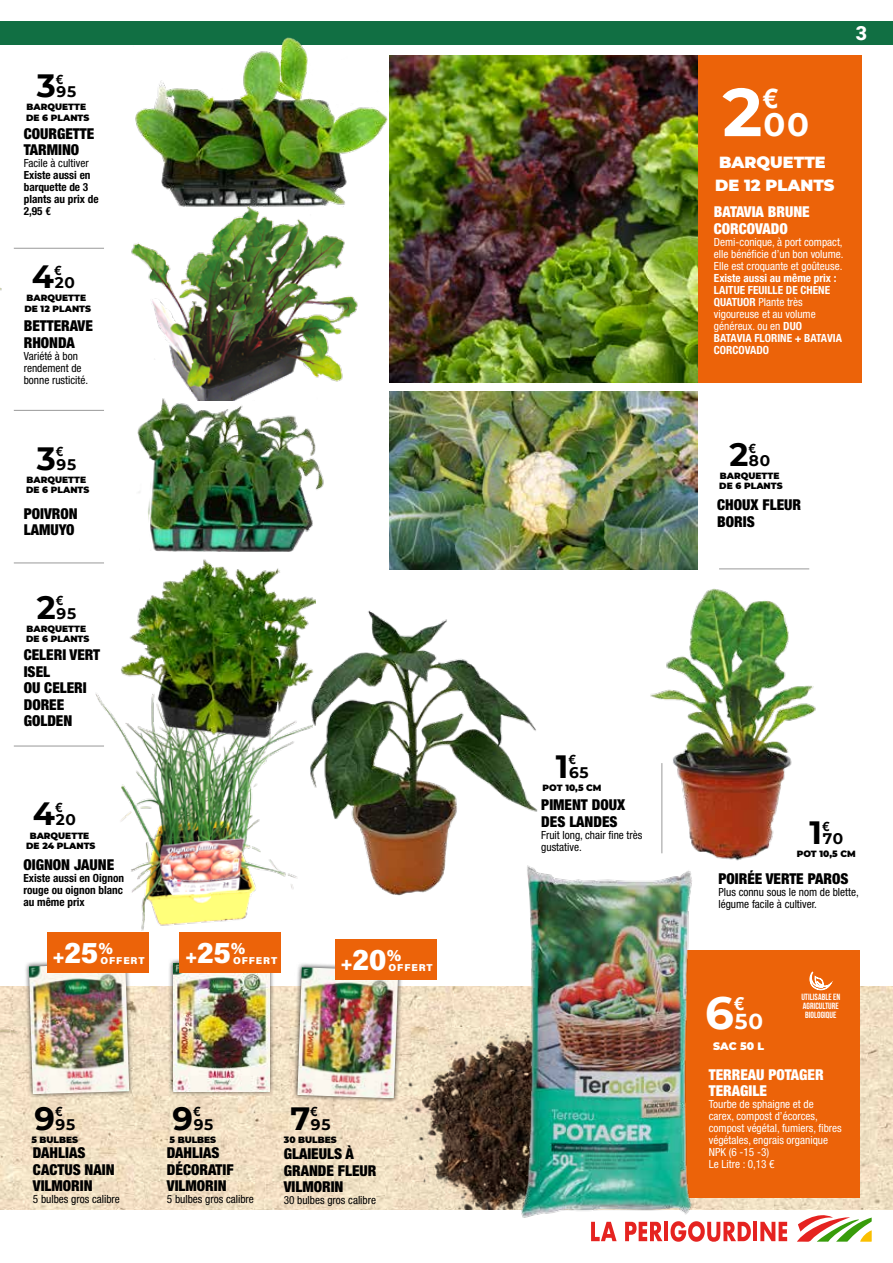
<style>
.page{position:relative;width:893px;height:1263px;background:#fff}
.page>*{position:absolute;margin:0;border:0;box-sizing:border-box;transform-origin:0 0}
.t1{font:700 67.65px "Montserrat";color:#fff}
.t2{font:700 45.15px "Montserrat";color:#fff}
.t3{font:700 32.25px "Montserrat";color:#000}
.t4{font:700 32.25px "Montserrat";color:#fff}
.t5{font:30px "Acumin Variable Concept";color:#fff}
.t6{font:700 27.15px "Helvetica Neue LT Std";color:#fff}
.t7{font:700 21.6px "Montserrat";color:#fff}
.t8{font:900 19.5px "Roboto";color:#fff}
.t9{font:700 18.15px "Helvetica Neue LT Std";color:#fff}
.t10{font:900 16.05px/22.5px "Montserrat";color:#fff}
.t11{font:700 15.3px "Montserrat";letter-spacing:.05em;color:#000}
.t12{font:900 condensed 15px/16.5px "Helvetica Neue LT Std";color:#000}
.t13{font:900 condensed 15px/16.5px "Helvetica Neue LT Std";color:#fff}
.t14{font:700 12.9px "Helvetica Neue LT Std";color:#000}
.t15{font:condensed 11.25px/12px "Helvetica Neue LT Std";color:#fff}
.t16{font:condensed 11.25px/12px "Helvetica Neue LT Std";color:#000}
.t17{font:700 condensed 11.25px/12px "Helvetica Neue LT Std";color:#fff}
.t18{font:700 condensed 11.25px/12px "Helvetica Neue LT Std";color:#000}
.t19{font:900 10.8px "Montserrat";color:#fff}
.t20{font:10.05px "Acumin Variable Concept";letter-spacing:.095em;color:#fff}
.t21{font:900 9px/10.5px "Montserrat";color:#000}
.t22{font:700 9px/9px "Bebas Neue";color:#fff}
.s1{font-weight:400}
.s2{font-size:20.1px}
</style>
<div class="page">
<img style="left:69px;top:693px;width:198px;height:238px">
<img style="left:45px;top:987px;width:848px;height:223px">
<img style="left:398px;top:1022px;width:118px;height:188px">
<div style="left:828px;top:21px;width:65px;height:24px;background:#116f43"></div>
<div style="left:0;top:21px;width:831px;height:24px;background:#116f43"></div>
<div style="left:638px;top:950px;width:221px;height:247px;background:#ec6309"></div>
<div style="left:610px;top:55px;width:251px;height:328px;background:#ec6309"></div>
<img style="left:390px;top:391px;width:308px;height:178px">
<img style="left:390px;top:55px;width:308px;height:328px">
<svg style="left:810px;top:971px;width:22px;height:19px"></svg>
<img style="left:516px;top:870px;width:193px;height:348px">
<div style="left:292px;top:962px;width:111px;height:141px;background:#000;opacity:.75"></div>
<img style="left:297px;top:967px;width:101px;height:131px">
<div style="left:168px;top:958px;width:107px;height:138px;background:#000;opacity:.75"></div>
<img style="left:173px;top:963px;width:97px;height:128px">
<div style="left:24px;top:958px;width:110px;height:141px;background:#000;opacity:.75"></div>
<img style="left:45px;top:963px;width:84px;height:131px">
<div style="left:47px;top:933px;width:101px;height:40px;background:#ec6309"></div>
<div style="left:179px;top:933px;width:102px;height:40px;background:#ec6309"></div>
<div style="left:335px;top:939px;width:101px;height:40px;background:#ec6309"></div>
<img style="left:650px;top:588px;width:166px;height:273px">
<img style="left:42px;top:958px;width:3px;height:252px">
<img style="left:0;top:958px;width:42px;height:252px">
<img style="left:267px;top:610px;width:281px;height:297px">
<hr style="left:14px;top:248px;width:90px;height:1px;background:#999">
<hr style="left:661px;top:763px;width:1px;height:90px;background:#999">
<hr style="left:14px;top:410px;width:90px;height:1px;background:#999">
<hr style="left:14px;top:562px;width:90px;height:1px;background:#999">
<hr style="left:719px;top:568px;width:90px;height:1px;background:#999">
<hr style="left:14px;top:746px;width:90px;height:1px;background:#999">
<svg style="left:591px;top:1222px;width:26px;height:19px"></svg>
<svg style="left:625px;top:1222px;width:37px;height:19px"></svg>
<hr style="left:664px;top:1222px;width:4px;height:19px;background:#e52320">
<svg style="left:670px;top:1221px;width:81px;height:21px"></svg>
<hr style="left:753px;top:1222px;width:4px;height:19px;background:#e52320">
<svg style="left:760px;top:1222px;width:27px;height:19px"></svg>
<svg style="left:797px;top:1215px;width:75px;height:27px"></svg>
<img style="left:135px;top:37px;width:255px;height:174px">
<img style="left:131px;top:207px;width:245px;height:162px">
<img style="left:137px;top:369px;width:206px;height:183px">
<img style="left:119px;top:559px;width:197px;height:194px">
<h3 class="t3" style="left:37px;top:62px;width:21px">3</h3>
<p class="t14" style="left:56px;top:71px;width:9px">€</p>
<p class="t11" style="left:57px;top:81px;width:21px">95</p>
<p class="t21" style="left:26px;top:101px;width:65px">BARQUETTE<br>DE 6 PLANTS</p>
<p class="t12" style="left:24px;top:125px;width:72px">COURGETTE<br>TARMINO</p>
<p class="t16" style="left:24px;top:157px;width:66px">Facile à cultiver</p>
<p class="t18" style="left:24px;top:169px;width:76px">Existe aussi en barquette de 3 plants au prix de<br>2,95 €</p>
<h3 class="t3" style="left:32px;top:254px;width:24px">4</h3>
<p class="t14" style="left:54px;top:262px;width:9px">€</p>
<p class="t11" style="left:55px;top:272px;width:22px">20</p>
<p class="t21" style="left:24px;top:292px;width:68px">BARQUETTE<br>DE 12 PLANTS</p>
<p class="t12" style="left:24px;top:318px;width:71px">BETTERAVE<br>RHONDA</p>
<p class="t16" style="left:24px;top:350px;width:66px">Variété à bon rendement de bonne rusticité.</p>
<h3 class="t3" style="left:37px;top:435px;width:21px">3</h3>
<p class="t14" style="left:56px;top:444px;width:9px">€</p>
<p class="t11" style="left:57px;top:453px;width:21px">95</p>
<p class="t21" style="left:26px;top:474px;width:65px">BARQUETTE<br>DE 6 PLANTS</p>
<p class="t12" style="left:24px;top:505px;width:55px">POIVRON<br>LAMUYO</p>
<h3 class="t3" style="left:37px;top:584px;width:20px">2</h3>
<p class="t14" style="left:56px;top:593px;width:9px">€</p>
<p class="t11" style="left:57px;top:602px;width:21px">95</p>
<p class="t21" style="left:26px;top:623px;width:65px">BARQUETTE<br>DE 6 PLANTS</p>
<p class="t12" style="left:24px;top:646px;width:78px">CELERI VERT<br>ISEL<br>OU CELERI<br>DOREE<br>GOLDEN</p>
<h3 class="t3" style="left:556px;top:743px;width:14px">1</h3>
<p class="t14" style="left:568px;top:752px;width:9px">€</p>
<p class="t11" style="left:569px;top:761px;width:21px">65</p>
<p class="t21" style="left:543px;top:781px;width:60px">POT 10,5 CM</p>
<h3 class="t8" style="left:856px;top:20px;width:13px">3</h3>
<h1 class="t1" style="left:722px;top:63px;width:41px">2</h1>
<h3 class="t6" style="left:762px;top:82px;width:17px">€</h3>
<h3 class="t4" style="left:764px;top:101px;width:47px">00</h3>
<p class="t10" style="left:715px;top:150px;width:121px">BARQUETTE<br>DE 12 PLANTS</p>
<p class="t13" style="left:714px;top:204px;width:97px">BATAVIA BRUNE<br>CORCOVADO</p>
<p class="t15" style="left:714px;top:236px;width:131px;text-align:justify">Demi-conique, à port compact, elle bénéficie d’un bon volume.<br>Elle est croquante et goûteuse.</p>
<p class="t17" style="left:714px;top:272px;width:130px">Existe aussi au même prix :<br>LAITUE FEUILLE DE CHENE<br>QUATUOR <span class="s1">Plante très vigoureuse et au volume généreux. ou en</span> DUO<br>BATAVIA FLORINE + BATAVIA<br>CORCOVADO</p>
<h3 class="t3" style="left:729px;top:431px;width:20px">2</h3>
<p class="t14" style="left:748px;top:440px;width:9px">€</p>
<p class="t11" style="left:749px;top:449px;width:23px">80</p>
<p class="t21" style="left:719px;top:470px;width:65px">BARQUETTE<br>DE 6 PLANTS</p>
<p class="t12" style="left:717px;top:496px;width:85px">CHOUX FLEUR<br>BORIS</p>
<p class="t12" style="left:541px;top:796px;width:85px">PIMENT DOUX<br>DES LANDES</p>
<p class="t16" style="left:541px;top:828px;width:103px">Fruit long, chair fine très gustative.</p>
<h3 class="t3" style="left:33px;top:791px;width:24px">4</h3>
<p class="t14" style="left:55px;top:799px;width:9px">€</p>
<p class="t11" style="left:56px;top:809px;width:22px">20</p>
<p class="t21" style="left:26px;top:829px;width:71px;text-align:center">BARQUETTE<br>DE 24 PLANTS</p>
<h3 class="t3" style="left:810px;top:809px;width:14px">1</h3>
<p class="t14" style="left:822px;top:818px;width:9px">€</p>
<p class="t11" style="left:823px;top:827px;width:22px">70</p>
<p class="t21" style="left:797px;top:848px;width:60px">POT 10,5 CM</p>
<p class="t12" style="left:23px;top:856px;width:92px">OIGNON JAUNE</p>
<p class="t18" style="left:23px;top:872px;width:102px;text-align:justify">Existe aussi en Oignon rouge ou oignon blanc au même prix</p>
<p class="t12" style="left:718px;top:870px;width:132px">POIRÉE VERTE PAROS</p>
<p class="t16" style="left:718px;top:885px;width:142px">Plus connu sous le nom de blette, légume facile à cultiver.</p>
<h3 class="t5" style="left:53px;top:932px;width:62px"><span class="s2">+</span>25<sup>%</sup></h3>
<p class="t20" style="left:101px;top:954px;width:46px">OFFERT</p>
<h3 class="t5" style="left:186px;top:932px;width:62px"><span class="s2">+</span>25<sup>%</sup></h3>
<p class="t20" style="left:233px;top:954px;width:46px">OFFERT</p>
<h3 class="t5" style="left:341px;top:939px;width:62px"><span class="s2">+</span>20<sup>%</sup></h3>
<p class="t20" style="left:389px;top:960px;width:46px">OFFERT</p>
<h2 class="t2" style="left:705px;top:980px;width:30px">6</h2>
<p class="t9" style="left:734px;top:992px;width:12px">€</p>
<h3 class="t7" style="left:735px;top:1005px;width:30px">50</h3>
<p class="t19" style="left:713px;top:1038px;width:52px">SAC 50 L</p>
<p class="t22" style="left:801px;top:992px;width:40px">UTILISABLE EN<br>AGRICULTURE<br>BIOLOGIQUE</p>
<h3 class="t3" style="left:35px;top:1095px;width:22px">9</h3>
<p class="t14" style="left:55px;top:1103px;width:9px">€</p>
<p class="t11" style="left:56px;top:1113px;width:21px">95</p>
<p class="t21" style="left:31px;top:1133px;width:48px">5 BULBES</p>
<h3 class="t3" style="left:173px;top:1095px;width:22px">9</h3>
<p class="t14" style="left:193px;top:1103px;width:9px">€</p>
<p class="t11" style="left:194px;top:1113px;width:21px">95</p>
<p class="t21" style="left:169px;top:1133px;width:48px">5 BULBES</p>
<h3 class="t3" style="left:290px;top:1095px;width:21px">7</h3>
<p class="t14" style="left:310px;top:1103px;width:9px">€</p>
<p class="t11" style="left:311px;top:1113px;width:21px">95</p>
<p class="t21" style="left:284px;top:1133px;width:54px">30 BULBES</p>
<p class="t12" style="left:33px;top:1144px;width:83px">DAHLIAS<br>CACTUS NAIN<br>VILMORIN</p>
<p class="t16" style="left:33px;top:1193px;width:89px">5 bulbes gros calibre</p>
<p class="t12" style="left:167px;top:1144px;width:68px">DAHLIAS<br>DÉCORATIF<br>VILMORIN</p>
<p class="t16" style="left:167px;top:1193px;width:89px">5 bulbes gros calibre</p>
<p class="t12" style="left:284px;top:1146px;width:94px">GLAIEULS À<br>GRANDE FLEUR<br>VILMORIN</p>
<p class="t16" style="left:284px;top:1194px;width:94px">30 bulbes gros calibre</p>
<p class="t13" style="left:709px;top:1066px;width:116px">TERREAU POTAGER<br>TERAGILE</p>
<p class="t15" style="left:709px;top:1098px;width:135px">Tourbe de sphaigne et de carex, compost d’écorces, compost végétal, fumiers, fibres végétales, engrais organique<br>NPK (6 -15 -3)<br>Le Litre : 0,13 €</p>
</div>
